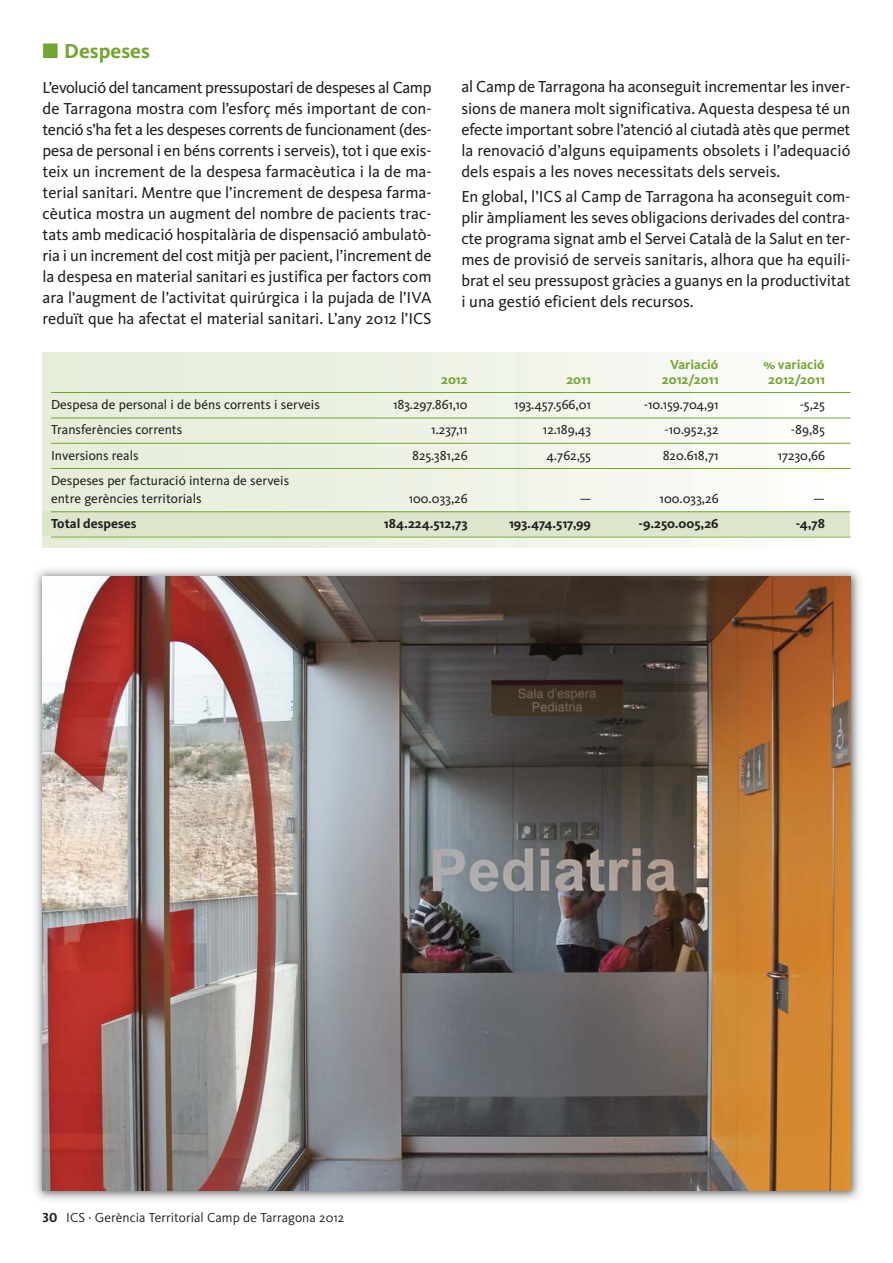
<style>
.page{position:relative;width:893px;height:1263px;background:#fff}
.page>*{position:absolute;margin:0;border:0;box-sizing:border-box;transform-origin:0 0}
.t1{font:700 21px "Kievit";color:#73a533}
.t2{font:16.5px/21px "Kievit";color:#231f20;text-align:justify}
.t3{font:13.5px/18px "Kievit";color:#231f20}
.t4{font:700 13.5px "Kievit";color:#231f20}
.t5{font:13.5px "Kievit";letter-spacing:.005em;color:#231f20}
.t6{font:700 13.5px "Kievit";color:#73a533}
.s1{font-family:"Kievit Bold SC"}
</style>
<div class="page">
<div style="left:43px;top:511px;width:807px;height:25px;background:#dbe6cc"></div>
<hr style="left:51px;top:392px;width:799px;height:1px;background:#73a533">
<hr style="left:51px;top:418px;width:799px;height:1px;background:#73a533">
<hr style="left:51px;top:443px;width:799px;height:1px;background:#73a533">
<hr style="left:51px;top:468px;width:799px;height:1px;background:#73a533">
<hr style="left:51px;top:511px;width:799px;height:1px;background:#73a533">
<hr style="left:51px;top:537px;width:799px;height:1px;background:#73a533">
<img style="left:35px;top:569px;width:825px;height:631px">
<img style="left:43px;top:576px;width:807px;height:615px">
<p class="t1" style="left:43px;top:43px;width:109px">■ Despeses</p>
<p class="t2" style="left:43px;top:78px;width:391px">L’evolució del tancament pressupostari de despeses al Camp de Tarragona mostra com l’esforç més important de con&shy;tenció s’ha fet a les despeses corrents de funcionament (des&shy;pesa de personal i en béns corrents i serveis), tot i que exis&shy;teix un increment de la despesa farmacèutica i la de ma&shy;terial sanitari. Mentre que l’increment de despesa farma&shy;cèutica mostra un augment del nombre de pacients trac&shy;tats amb medicació hospitalària de dispensació ambulatò&shy;ria i un increment del cost mitjà per pacient, l’increment de la despesa en material sanitari es justifica per factors com ara l'augment de l’activitat quirúrgica i la pujada de l’IVA reduït que ha afectat el material sanitari. L’any 2012 l’ICS</p>
<p class="t2" style="left:461px;top:78px;width:391px">al Camp de Tarragona ha aconseguit incrementar les inver&shy;sions de manera molt significativa. Aquesta despesa té un efecte important sobre l’atenció al ciutadà atès que permet la renovació d’alguns equipaments obsolets i l’adequació dels espais a les noves necessitats dels serveis.</p>
<p class="t2" style="left:461px;top:187px;width:391px">En global, l’ICS al Camp de Tarragona ha aconseguit com&shy;plir àmpliament les seves obligacions derivades del contra&shy;cte programa signat amb el Servei Català de la Salut en ter&shy;mes de provisió de serveis sanitaris, alhora que ha equili&shy;brat el seu pressupost gràcies a guanys en la productivitat i una gestió eficient dels recursos.</p>
<p class="t6" style="left:670px;top:359px;width:50px">Variació</p>
<p class="t6" style="left:763px;top:359px;width:63px">% variació</p>
<p class="t6" style="left:441px;top:374px;width:28px">2012</p>
<p class="t6" style="left:566px;top:374px;width:26px">2011</p>
<p class="t6" style="left:662px;top:374px;width:58px">2012/2011</p>
<p class="t6" style="left:768px;top:374px;width:58px">2012/2011</p>
<p class="t3" style="left:51px;top:397px;width:270px">Despesa de personal i de béns corrents i serveis</p>
<p class="t3" style="left:393px;top:397px;width:76px">183.297.861,10</p>
<p class="t3" style="left:514px;top:397px;width:78px">193.457.566,01</p>
<p class="t3" style="left:644px;top:397px;width:76px">-10.159.704,91</p>
<p class="t3" style="left:800px;top:397px;width:27px">-5,25</p>
<p class="t3" style="left:51px;top:422px;width:133px">Transferències corrents</p>
<p class="t3" style="left:431px;top:422px;width:38px">1.237,11</p>
<p class="t3" style="left:543px;top:422px;width:50px">12.189,43</p>
<p class="t3" style="left:665px;top:422px;width:56px">-10.952,32</p>
<p class="t3" style="left:791px;top:422px;width:36px">-89,85</p>
<p class="t3" style="left:51px;top:447px;width:89px">Inversions reals</p>
<p class="t3" style="left:412px;top:447px;width:57px">825.381,26</p>
<p class="t3" style="left:546px;top:447px;width:46px">4.762,55</p>
<p class="t3" style="left:663px;top:447px;width:57px">820.618,71</p>
<p class="t3" style="left:778px;top:447px;width:49px">17230,66</p>
<p class="t3" style="left:51px;top:473px;width:240px">Despeses per facturació interna de serveis entre gerències territorials</p>
<p class="t3" style="left:409px;top:491px;width:61px">100.033,26</p>
<p class="t3" style="left:580px;top:491px;width:13px">—</p>
<p class="t3" style="left:660px;top:491px;width:61px">100.033,26</p>
<p class="t3" style="left:814px;top:491px;width:13px">—</p>
<p class="t4" style="left:51px;top:518px;width:87px">Total despeses</p>
<p class="t4" style="left:384px;top:518px;width:85px">184.224.512,73</p>
<p class="t4" style="left:509px;top:518px;width:83px">193.474.517,99</p>
<p class="t4" style="left:639px;top:518px;width:82px">-9.250.005,26</p>
<p class="t4" style="left:796px;top:518px;width:31px">-4,78</p>
<p class="t5" style="left:43px;top:1212px;width:303px"><span class="s1">30</span> ICS · Gerència Territorial Camp de Tarragona 2012</p>
</div>
